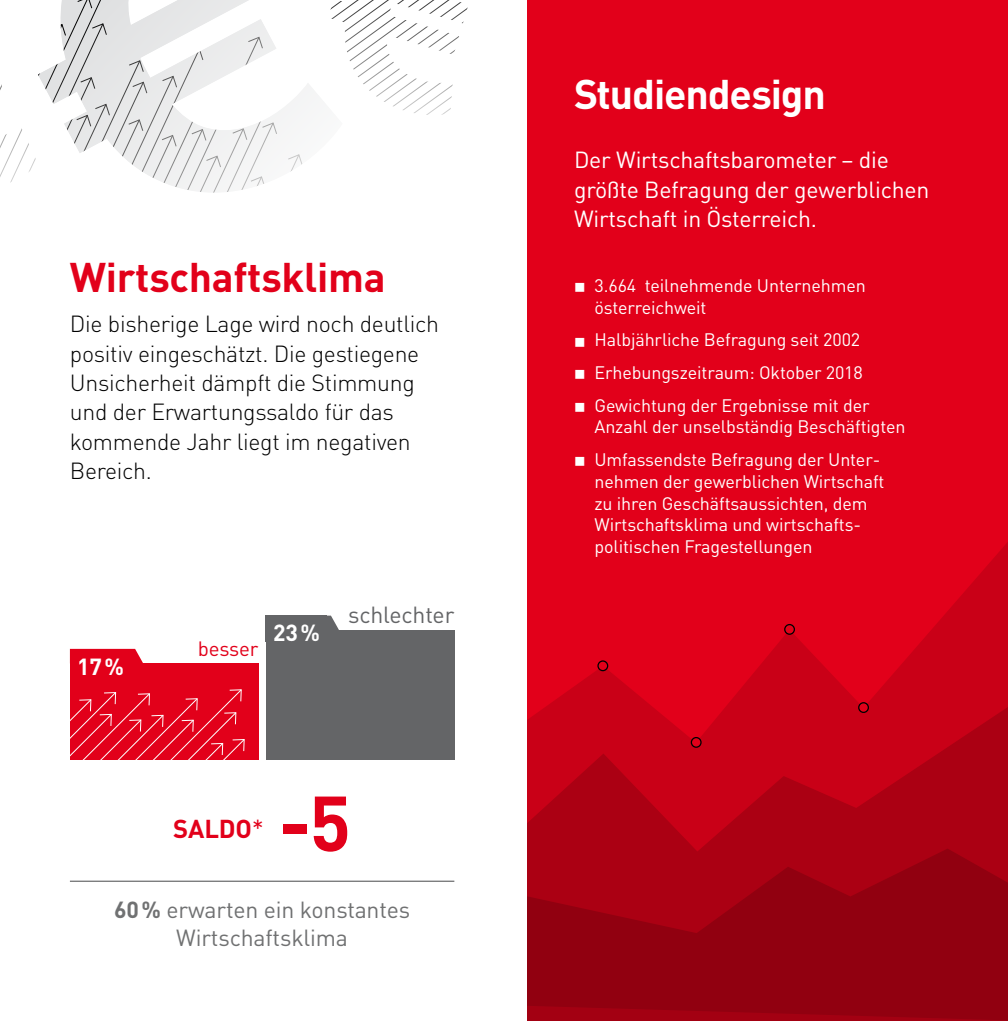
<style>
.page{position:relative;width:1008px;height:1021px;background:#fff}
.page>*{position:absolute;margin:0;border:0;box-sizing:border-box;transform-origin:0 0}
.t1{font:700 76.73px "DIN";color:#e2001a}
.t2{font:700 40.95px "DIN";letter-spacing:-.005em;color:#e2001a}
.t3{font:700 40.95px "DIN";letter-spacing:-.03em;color:#fff}
.t4{font:700 25.65px "DIN";letter-spacing:-.005em;color:#e2001a}
.t5{font:300 22.95px/29.5px "DIN";letter-spacing:-.015em;color:#000}
.t6{font:22.95px/29.5px "DIN";letter-spacing:-.01em;color:#fff}
.t7{font:22.95px/27.7px "DIN";letter-spacing:-.005em;color:#707172;text-align:center}
.t8{font:22.95px "DIN";letter-spacing:-.005em;color:#646567}
.t9{font:700 22.95px "DIN";color:#fff}
.t10{font:20.47px "DIN";letter-spacing:-.005em;color:#e2001a}
.t11{font:18px/21.8px "DIN";letter-spacing:-.005em;color:#fff}
.s1{font-weight:400}
.s2{font-weight:700}
</style>
<div class="page">
<div style="left:527px;top:0;width:481px;height:1020px;background:#e2001a"></div>
<svg style="left:589px;top:542px;width:419px;height:134px"></svg>
<div style="left:785px;top:624px;width:9px;height:10px;background:#e2001a;border-radius:50%"></div>
<div style="left:784px;top:624px;width:11px;height:11px;border:1px solid #000;border-radius:50%"></div>
<svg style="left:527px;top:676px;width:481px;height:172px;fill:#c90017"></svg>
<svg style="left:598px;top:661px;width:9px;height:9px"></svg>
<div style="left:597px;top:660px;width:11px;height:11px;border:1px solid #000;border-radius:50%"></div>
<svg style="left:527px;top:848px;width:481px;height:172px;fill:#910010"></svg>
<div style="left:266px;top:630px;width:188px;height:130px;background:#646567"></div>
<hr style="left:70px;top:880px;width:384px;height:1px;background:#707172">
<div style="left:70px;top:663px;width:188px;height:97px;background:#e2001a"></div>
<svg style="left:70px;top:689px;width:175px;height:71px"></svg>
<svg style="left:131px;top:649px;width:12px;height:14px"></svg>
<svg style="left:327px;top:615px;width:12px;height:15px"></svg>
<div style="left:266px;top:615px;width:61px;height:27px;background:#646567"></div>
<div style="left:70px;top:649px;width:61px;height:26px;background:#e2001a"></div>
<svg style="left:0;top:0;width:468px;height:193px"></svg>
<h2 class="t2" style="left:70px;top:250px;width:317px">Wirtschaftsklima</h2>
<p class="t5" style="left:70px;top:309px;width:371px">Die bisherige Lage wird noch deutlich positiv eingeschätzt. Die gestiegene<br>Unsicherheit dämpft die Stimmung und der Erwartungssaldo für das kommende Jahr liegt im negativen<br>Bereich.</p>
<p class="t9" style="left:77px;top:652px;width:48px">17 %</p>
<p class="t10" style="left:198px;top:636px;width:62px">besser</p>
<p class="t9" style="left:273px;top:617px;width:48px">23 %</p>
<p class="t8" style="left:348px;top:600px;width:108px">schlechter</p>
<h3 class="t4" style="left:173px;top:812px;width:92px">SALDO<span class="s1">*</span></h3>
<h1 class="t1" style="left:279px;top:773px;width:74px">-5</h1>
<p class="t7" style="left:114px;top:895px;width:297px"><span class="s2">60 %</span> erwarten ein konstantes<br>Wirtschaftsklima</p>
<h2 class="t3" style="left:574px;top:68px;width:253px">Studiendesign</h2>
<p class="t6" style="left:574px;top:145px;width:357px">Der Wirtschaftsbarometer – die größte Befragung der gewerb lichen<br>Wirtschaft in Österreich.</p>
<p class="t11" style="left:594px;top:274px;width:273px;text-indent:-20px">■ 3.664 teilnehmende Unternehmen österreichweit</p>
<p class="t11" style="left:574px;top:329px;width:288px">■ Halbjährliche Befragung seit 2002</p>
<p class="t11" style="left:574px;top:361px;width:290px">■ Erhebungszeitraum: Oktober 2018</p>
<p class="t11" style="left:594px;top:394px;width:313px;text-indent:-20px">■ Gewichtung der Ergebnisse mit der<br>Anzahl der unselbständig Beschäftigten</p>
<p class="t11" style="left:594px;top:448px;width:291px;text-indent:-20px">■ Umfassendste Befragung der Unter&shy;nehmen der gewerblichen Wirtschaft zu ihren Geschäftsaussichten, dem Wirtschaftsklima und wirtschafts&shy;politischen Fragestellungen</p>
</div>
